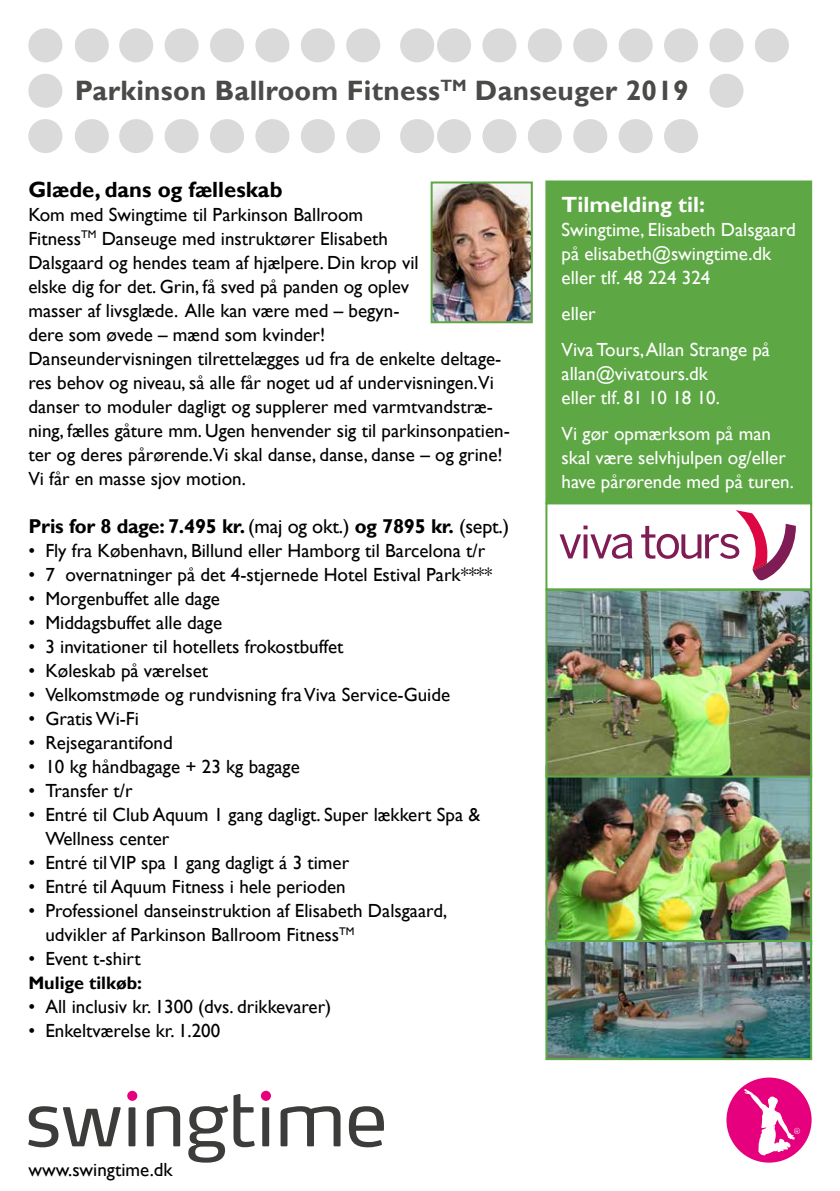
<style>
.page{position:relative;width:840px;height:1191px;background:#fff}
.page>*{position:absolute;margin:0;border:0;box-sizing:border-box;transform-origin:0 0}
.t1{font:700 28px "Gill Sans";letter-spacing:.01em;color:#4a4a49}
.t2{font:700 22px "Gill Sans";color:#000}
.t3{font:700 22px "Gill Sans";color:#fff}
.t4{font:700 20px "Gill Sans";letter-spacing:-.01em;color:#000}
.t5{font:19px/24px "Gill Sans";color:#000}
.t6{font:19px/24px "Gill Sans";color:#fff}
.t7{font:700 18px "Gill Sans";color:#000}
.t8{font:4.4px "Arial";color:#fff}
.s1{font-weight:400}
</style>
<div class="page">
<img style="left:548px;top:777px;width:260px;height:163px">
<div style="left:545px;top:765px;width:266px;height:180px;border:2px solid #5da744"></div>
<div style="left:546px;top:181px;width:264px;height:322px;background:#5da744"></div>
<div style="left:545px;top:180px;width:266px;height:324px;border:2px solid #5da744"></div>
<img style="left:548px;top:592px;width:260px;height:182px">
<div style="left:545px;top:589px;width:266px;height:188px;border:2px solid #5da744"></div>
<div style="left:28px;top:28px;width:34px;height:34px;background:#dadada;border-radius:50%"></div>
<div style="left:75px;top:28px;width:34px;height:34px;background:#dadada;border-radius:50%"></div>
<div style="left:119px;top:28px;width:34px;height:34px;background:#dadada;border-radius:50%"></div>
<div style="left:164px;top:28px;width:34px;height:34px;background:#dadada;border-radius:50%"></div>
<div style="left:210px;top:28px;width:34px;height:34px;background:#dadada;border-radius:50%"></div>
<div style="left:255px;top:28px;width:34px;height:34px;background:#dadada;border-radius:50%"></div>
<div style="left:300px;top:28px;width:34px;height:34px;background:#dadada;border-radius:50%"></div>
<div style="left:346px;top:28px;width:34px;height:34px;background:#dadada;border-radius:50%"></div>
<div style="left:400px;top:28px;width:34px;height:34px;background:#dadada;border-radius:50%"></div>
<div style="left:437px;top:28px;width:34px;height:34px;background:#dadada;border-radius:50%"></div>
<div style="left:482px;top:28px;width:34px;height:34px;background:#dadada;border-radius:50%"></div>
<div style="left:527px;top:28px;width:34px;height:34px;background:#dadada;border-radius:50%"></div>
<div style="left:573px;top:28px;width:34px;height:34px;background:#dadada;border-radius:50%"></div>
<div style="left:618px;top:28px;width:34px;height:34px;background:#dadada;border-radius:50%"></div>
<div style="left:663px;top:28px;width:34px;height:34px;background:#dadada;border-radius:50%"></div>
<div style="left:709px;top:28px;width:34px;height:34px;background:#dadada;border-radius:50%"></div>
<div style="left:754px;top:28px;width:34px;height:34px;background:#dadada;border-radius:50%"></div>
<div style="left:28px;top:74px;width:34px;height:34px;background:#dadada;border-radius:50%"></div>
<div style="left:709px;top:74px;width:34px;height:34px;background:#dadada;border-radius:50%"></div>
<div style="left:28px;top:119px;width:34px;height:34px;background:#dadada;border-radius:50%"></div>
<div style="left:75px;top:119px;width:34px;height:34px;background:#dadada;border-radius:50%"></div>
<div style="left:119px;top:119px;width:34px;height:34px;background:#dadada;border-radius:50%"></div>
<div style="left:164px;top:119px;width:34px;height:34px;background:#dadada;border-radius:50%"></div>
<div style="left:210px;top:119px;width:34px;height:34px;background:#dadada;border-radius:50%"></div>
<div style="left:255px;top:119px;width:34px;height:34px;background:#dadada;border-radius:50%"></div>
<div style="left:300px;top:119px;width:34px;height:34px;background:#dadada;border-radius:50%"></div>
<div style="left:346px;top:119px;width:34px;height:34px;background:#dadada;border-radius:50%"></div>
<div style="left:400px;top:119px;width:34px;height:34px;background:#dadada;border-radius:50%"></div>
<div style="left:437px;top:119px;width:34px;height:34px;background:#dadada;border-radius:50%"></div>
<div style="left:482px;top:119px;width:34px;height:34px;background:#dadada;border-radius:50%"></div>
<div style="left:527px;top:119px;width:34px;height:34px;background:#dadada;border-radius:50%"></div>
<div style="left:573px;top:119px;width:34px;height:34px;background:#dadada;border-radius:50%"></div>
<div style="left:618px;top:119px;width:34px;height:34px;background:#dadada;border-radius:50%"></div>
<div style="left:663px;top:119px;width:34px;height:34px;background:#dadada;border-radius:50%"></div>
<div style="left:726px;top:1077px;width:85px;height:85px;background:#e6007d;border-radius:50%"></div>
<svg style="left:743px;top:1088px;width:56px;height:67px"></svg>
<svg style="left:28px;top:1094px;width:356px;height:68px"></svg>
<div style="left:127px;top:1090px;width:10px;height:10px;background:#e6007d;border-radius:50%"></div>
<div style="left:261px;top:1090px;width:10px;height:10px;background:#e6007d;border-radius:50%"></div>
<img style="left:548px;top:943px;width:260px;height:114px">
<div style="left:545px;top:940px;width:266px;height:120px;border:2px solid #5da744"></div>
<svg style="left:559px;top:525px;width:73px;height:34px"></svg>
<svg style="left:641px;top:510px;width:154px;height:70px"></svg>
<div style="left:545px;top:502px;width:266px;height:88px;border:2px solid #5da744"></div>
<img style="left:433px;top:184px;width:96px;height:136px">
<div style="left:430px;top:181px;width:102px;height:142px;border:2px solid #5da744"></div>
<h1 class="t1" style="left:75px;top:74px;width:615px">Parkinson Ballroom Fitness<sup>TM</sup> Danseuger 2019</h1>
<p class="t2" style="left:28px;top:176px;width:255px">Glæde, dans og fælleskab</p>
<p class="t5" style="left:28px;top:203px;width:482px">Kom med Swingtime til Parkinson Ballroom<br>Fitness<sup>TM</sup> Danseuge med instruktører Elisabeth<br>Dalsgaard og hendes team af hjælpere. Din krop vil<br>elske dig for det. Grin, få sved på panden og oplev<br>masser af livsglæde. Alle kan være med – begyn-<br>dere som øvede – mænd som kvinder!<br>Danseundervisningen tilrettelægges ud fra de enkelte deltage&shy;res behov og niveau, så alle får noget ud af undervisningen.Vi danser to moduler dagligt og supplerer med varmtvandstræ&shy;ning, fælles gåture mm. Ugen henvender sig til parkinsonpatien&shy;ter og deres pårørende.Vi skal danse, danse, danse – og grine!<br>Vi får en masse sjov motion.</p>
<p class="t4" style="left:28px;top:514px;width:482px">Pris for 8 dage: 7.495 kr. <span class="s1">(maj og okt.)</span> og 7895 kr. <span class="s1">(sept.)</span></p>
<p class="t5" style="left:28px;top:539px;width:458px">• Fly fra København, Billund eller Hamborg til Barcelona t/r</p>
<p class="t5" style="left:28px;top:563px;width:465px">• 7 overnatninger på det 4-stjernede Hotel Estival Park****</p>
<p class="t5" style="left:28px;top:587px;width:193px">• Morgenbuffet alle dage</p>
<p class="t5" style="left:28px;top:611px;width:195px">• Middagsbuffet alle dage</p>
<p class="t5" style="left:28px;top:635px;width:316px">• 3 invitationer til hotellets frokostbuffet</p>
<p class="t5" style="left:28px;top:659px;width:181px">• Køleskab på værelset</p>
<p class="t5" style="left:28px;top:683px;width:423px">• Velkomstmøde og rundvisning fra Viva Service-Guide</p>
<p class="t5" style="left:28px;top:707px;width:112px">• Gratis Wi-Fi</p>
<p class="t5" style="left:28px;top:731px;width:146px">• Rejsegarantifond</p>
<p class="t5" style="left:28px;top:755px;width:273px">• 10 kg håndbagage + 23 kg bagage</p>
<p class="t5" style="left:28px;top:779px;width:106px">• Transfer t/r</p>
<p class="t5" style="left:45px;top:803px;width:436px;text-indent:-17px">• Entré til Club Aquum 1 gang dagligt. Super lækkert Spa &amp;<br>Wellness center</p>
<p class="t5" style="left:28px;top:851px;width:322px">• Entré til VIP spa 1 gang dagligt á 3 timer</p>
<p class="t5" style="left:28px;top:875px;width:318px">• Entré til Aquum Fitness i hele perioden</p>
<p class="t5" style="left:45px;top:899px;width:403px;text-indent:-17px">• Professionel danseinstruktion af Elisabeth Dalsgaard, udvikler af Parkinson Ballroom Fitness<sup>TM</sup></p>
<p class="t5" style="left:28px;top:947px;width:114px">• Event t-shirt</p>
<p class="t7" style="left:28px;top:972px;width:115px">Mulige tilkøb:</p>
<p class="t5" style="left:28px;top:995px;width:304px">• All inclusiv kr. 1300 (dvs. drikkevarer)</p>
<p class="t5" style="left:28px;top:1019px;width:193px">• Enkeltværelse kr. 1.200</p>
<p class="t5" style="left:28px;top:1157px;width:146px">www.swingtime.dk</p>
<p class="t3" style="left:561px;top:191px;width:145px">Tilmelding til:</p>
<p class="t6" style="left:561px;top:218px;width:236px">Swingtime, Elisabeth Dalsgaard på elisabeth@swingtime.dk eller tlf. 48 224 324</p>
<p class="t6" style="left:561px;top:296px;width:210px;line-height:36px">eller<br>Viva Tours, Allan Strange på</p>
<p class="t6" style="left:561px;top:362px;width:160px">allan@vivatours.dk eller tlf. 81 10 18 10.</p>
<p class="t6" style="left:561px;top:422px;width:234px">Vi gør opmærksom på man skal være selvhjulpen og/eller have pårørende med på turen.</p>
<p class="t8" style="left:795px;top:1128px;width:5px">R</p>
</div>
